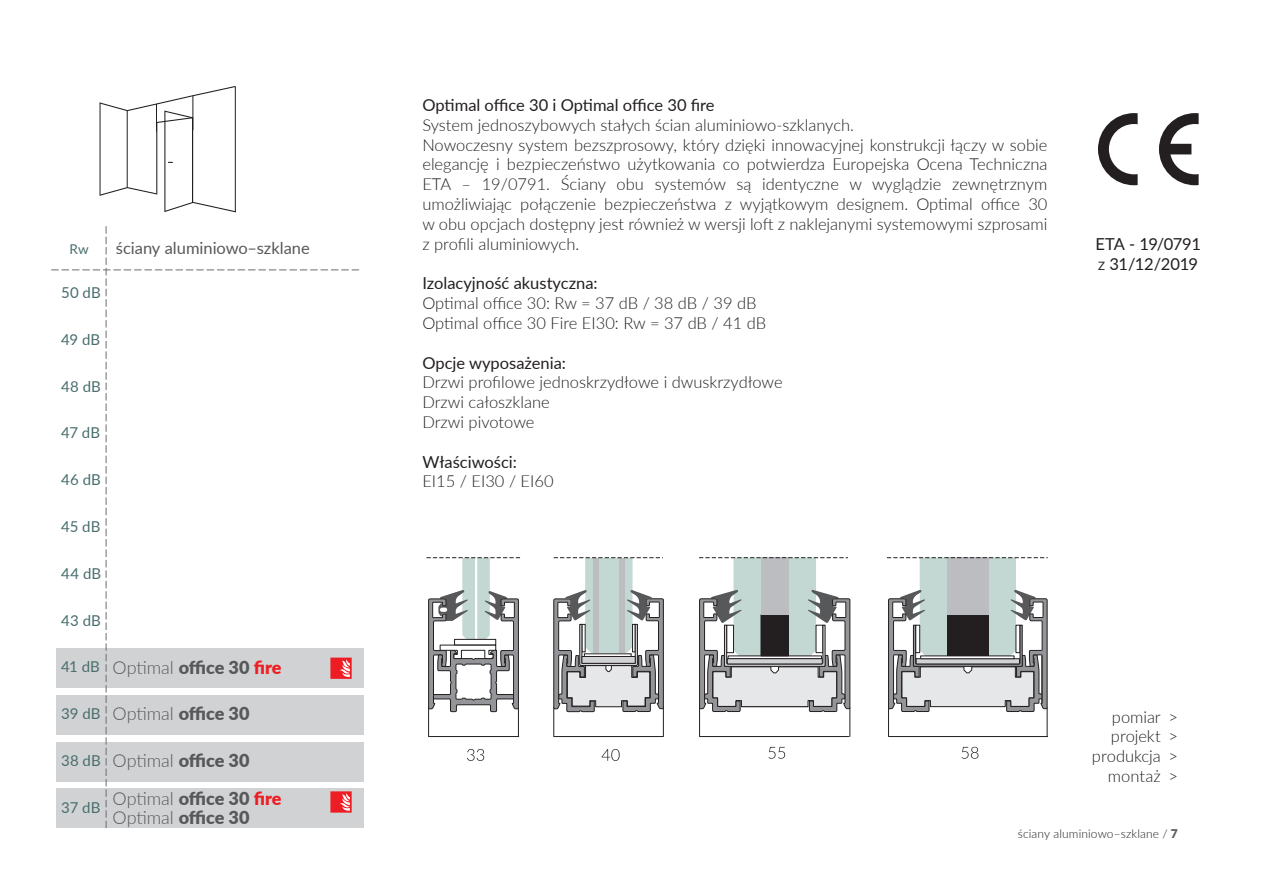
<style>
.page{position:relative;width:1263px;height:893px;background:#fff}
.page>*{position:absolute;margin:0;border:0;box-sizing:border-box;transform-origin:0 0}
.t1{font:900 18px/18.3px "Lato";letter-spacing:-.01em;color:#57585a}
.t2{font:300 16.5px/19.8px "Lato";color:#231f20;text-align:justify}
.t3{font:16.5px "Lato";color:#231f20}
.t4{font:16.5px "Lato";color:#57585a}
.t5{font:16.5px "Lato";letter-spacing:-.02em;color:#231f20}
.t6{font:15px "Lato";letter-spacing:.005em;color:#496e6d}
.t7{font:13.5px "Lato";color:#496e6d}
.t8{font:300 12px "Lato";letter-spacing:.01em;color:#231f20}
.s1{font-weight:300}
.s2{color:#ee1d23}
.s3{font-size:11.55px}
.s4{font-weight:900;color:#57585a}
</style>
<div class="page">
<svg style="left:51px;top:226px;width:308px;height:602px"></svg>
<svg style="left:1098px;top:113px;width:100px;height:72px"></svg>
<svg style="left:100px;top:86px;width:136px;height:126px"></svg>
<svg style="left:467px;top:749px;width:17px;height:12px"></svg>
<hr style="left:429px;top:736px;width:90px;height:1px;background:#231f20">
<svg style="left:768px;top:747px;width:17px;height:12px"></svg>
<svg style="left:961px;top:747px;width:17px;height:12px"></svg>
<svg style="left:426px;top:557px;width:95px;height:179px"></svg>
<hr style="left:700px;top:736px;width:149px;height:1px;background:#231f20">
<hr style="left:889px;top:736px;width:159px;height:1px;background:#231f20">
<svg style="left:601px;top:749px;width:19px;height:12px"></svg>
<hr style="left:554px;top:736px;width:109px;height:1px;background:#231f20">
<svg style="left:553px;top:557px;width:111px;height:179px"></svg>
<svg style="left:699px;top:557px;width:152px;height:179px"></svg>
<svg style="left:887px;top:557px;width:161px;height:179px"></svg>
<div style="left:920px;top:656px;width:94px;height:3px;border:1px solid #231f20"></div>
<p class="t7" style="left:70px;top:240px;width:21px">Rw</p>
<p class="t4" style="left:116px;top:236px;width:196px">ściany aluminiowo–szklane</p>
<p class="t6" style="left:61px;top:282px;width:41px">50 dB</p>
<p class="t6" style="left:61px;top:329px;width:41px">49 dB</p>
<p class="t6" style="left:61px;top:375px;width:41px">48 dB</p>
<p class="t6" style="left:61px;top:422px;width:40px">47 dB</p>
<p class="t6" style="left:61px;top:469px;width:41px">46 dB</p>
<p class="t6" style="left:61px;top:516px;width:41px">45 dB</p>
<p class="t6" style="left:61px;top:563px;width:41px">44 dB</p>
<p class="t6" style="left:61px;top:609px;width:41px">43 dB</p>
<p class="t6" style="left:61px;top:656px;width:40px">41 dB</p>
<p class="t6" style="left:61px;top:703px;width:41px">39 dB</p>
<p class="t6" style="left:61px;top:750px;width:41px">38 dB</p>
<p class="t6" style="left:61px;top:797px;width:41px">37 dB</p>
<p class="t1" style="left:112px;top:658px;width:171px"><span class="s1">Optimal</span> office 30 <span class="s2">fire</span></p>
<p class="t1" style="left:112px;top:704px;width:139px"><span class="s1">Optimal</span> office 30</p>
<p class="t1" style="left:112px;top:751px;width:139px"><span class="s1">Optimal</span> office 30</p>
<p class="t1" style="left:112px;top:789px;width:171px"><span class="s1">Optimal</span> office 30 <span class="s2">fire<br></span><span class="s1">Optimal</span> office 30</p>
<p class="t3" style="left:422px;top:93px;width:294px">Optimal office 30 i Optimal office 30 fire</p>
<p class="t2" style="left:422px;top:114px;width:433px">System jednoszybowych stałych ścian aluminiowo-szklanych.</p>
<p class="t2" style="left:422px;top:134px;width:627px">Nowoczesny system bezszprosowy, który dzięki innowacyjnej konstrukcji łączy w sobie elegancję i bezpieczeństwo użytkowania co potwierdza Europejska Ocena Techniczna ETA – 19/0791. Ściany obu systemów są identyczne w wyglądzie zewnętrznym umożliwiając połączenie bezpieczeństwa z wyjątkowym designem. Optimal office 30 w obu opcjach dostępny jest również w wersji loft z naklejanymi systemowymi szprosami z profili aluminiowych.</p>
<p class="t3" style="left:422px;top:271px;width:177px">Izolacyjność akustyczna:</p>
<p class="t2" style="left:422px;top:293px;width:336px">Optimal office 30: Rw = 37 dB / 38 dB / 39 dB</p>
<p class="t2" style="left:422px;top:312px;width:345px">Optimal office 30 Fire EI30: Rw = 37 dB / 41 dB</p>
<p class="t3" style="left:422px;top:351px;width:145px">Opcje wyposażenia:</p>
<p class="t2" style="left:422px;top:372px;width:362px">Drzwi profilowe jednoskrzydłowe i dwuskrzydłowe</p>
<p class="t2" style="left:422px;top:392px;width:129px">Drzwi całoszklane</p>
<p class="t2" style="left:422px;top:411px;width:114px">Drzwi pivotowe</p>
<p class="t3" style="left:422px;top:450px;width:96px">Właściwości:</p>
<p class="t2" style="left:422px;top:471px;width:133px">EI15 / EI30 / EI60</p>
<p class="t5" style="left:1095px;top:232px;width:107px">ETA - 19/0791</p>
<p class="t5" style="left:1098px;top:252px;width:101px"><span class="s3">z</span> 31/12/2019</p>
<p class="t2" style="left:1112px;top:706px;width:68px">pomiar &gt;</p>
<p class="t2" style="left:1111px;top:726px;width:69px">projekt &gt;</p>
<p class="t2" style="left:1092px;top:746px;width:87px">produkcja &gt;</p>
<p class="t2" style="left:1108px;top:765px;width:71px">montaż &gt;</p>
<p class="t8" style="left:1018px;top:825px;width:162px">ściany aluminiowo–szklane / <span class="s4">7</span></p>
</div>
